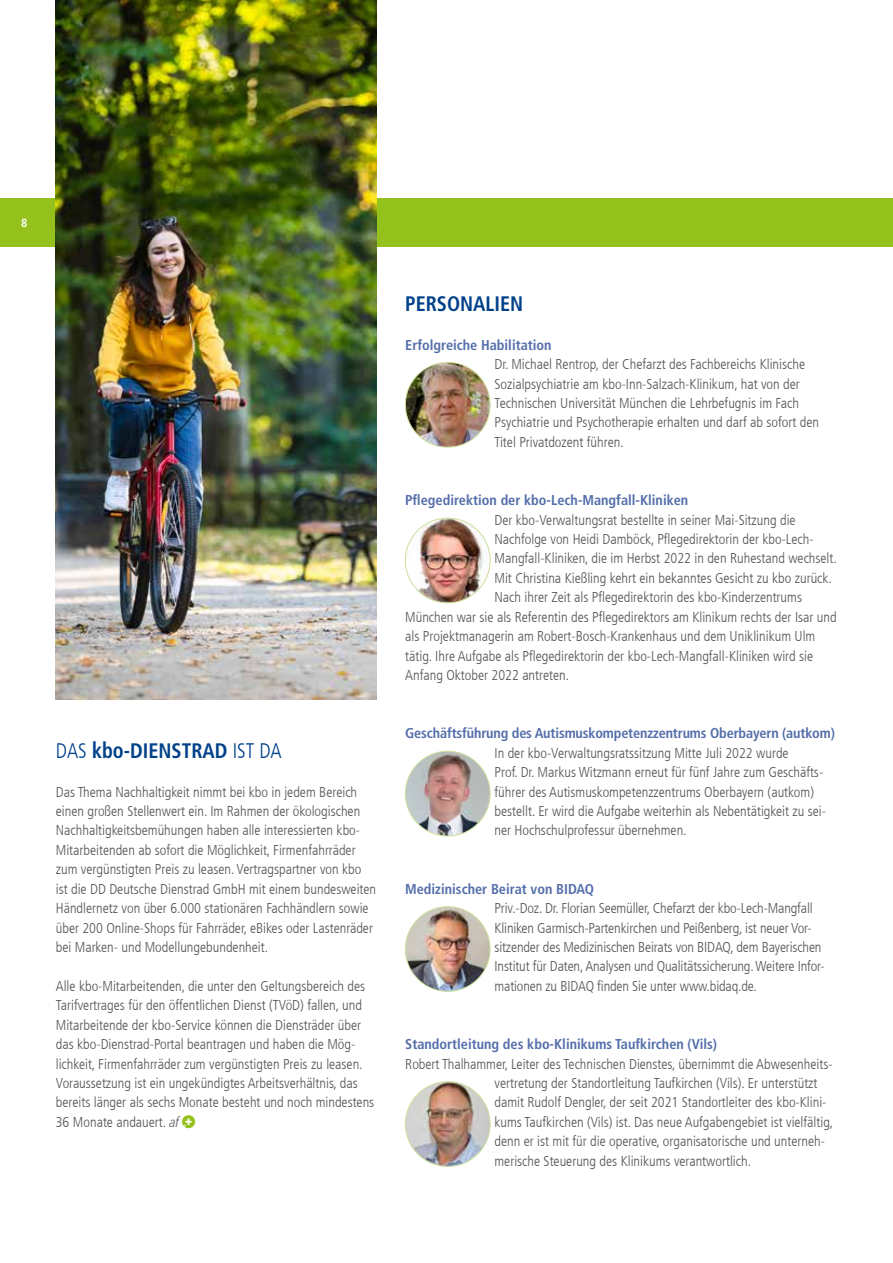
<style>
.page{position:relative;width:893px;height:1263px;background:#fff}
.page>*{position:absolute;margin:0;border:0;box-sizing:border-box;transform-origin:0 0}
.t1{font:700 condensed 21px "Frutiger LT Com";color:#004189;scale:.96 1}
.t2{font:300 condensed 14.25px/19.4px "Frutiger LT Com";color:#565656}
.t3{font:700 condensed 14.25px "Frutiger LT Com";color:#546eaa}
.t4{font:700 condensed 12px "Frutiger LT Com";color:#fff}
.s1{font-weight:300}
.s2{font-size:22.2px}
.s3{font-style:italic}
.s4{font-family:"kboplus";font-weight:400;font-stretch:normal;font-size:15.75px;color:#94c11c}
</style>
<div class="page">
<div style="left:0;top:198px;width:893px;height:49px;background:#94c11c"></div>
<img style="left:405px;top:362px;width:85px;height:85px;border-radius:42px">
<img style="left:405px;top:518px;width:85px;height:85px;border-radius:42px">
<img style="left:405px;top:751px;width:85px;height:85px;border-radius:42px">
<img style="left:405px;top:907px;width:85px;height:84px;border-radius:42px">
<img style="left:405px;top:1082px;width:85px;height:84px;border-radius:42px">
<img style="left:56px;top:0;width:321px;height:699px">
<p class="t4" style="left:21px;top:215px;width:8px">8</p>
<h1 class="t1" style="left:56px;top:738px;width:237px"><span class="s1">DAS</span> <span class="s2">kbo</span>-DIENSTRAD <span class="s1">IST DA</span></h1>
<p class="t2" style="left:56px;top:782px;width:322px">Das Thema Nachhaltigkeit nimmt bei kbo in jedem Bereich einen großen Stellenwert ein. Im Rahmen der ökologischen Nachhaltigkeitsbemühungen haben alle interessierten kbo-Mitarbeitenden ab sofort die Möglichkeit, Firmenfahrräder zum vergünstigten Preis zu leasen. Vertragspartner von kbo ist die DD Deutsche Dienstrad GmbH mit einem bundesweiten Händlernetz von über 6.000 stationären Fachhändlern sowie über 200 Online-Shops für Fahrräder, eBikes oder Lastenräder bei Marken- und Modellungebundenheit.</p>
<p class="t2" style="left:56px;top:976px;width:320px">Alle kbo-Mitarbeitenden, die unter den Geltungsbereich des Tarifvertrages für den öffentlichen Dienst (TVöD) fallen, und Mitarbeitende der kbo-Service können die Diensträder über das kbo-Dienstrad-Portal beantragen und haben die Mög&shy;lichkeit, Firmenfahrräder zum vergünstigten Preis zu leasen.<br>Voraussetzung ist ein ungekündigtes Arbeitsverhältnis, das bereits länger als sechs Monate besteht und noch mindestens 36 Monate andauert. <span class="s3">af</span> <span class="s4">d</span></p>
<h1 class="t1" style="left:405px;top:291px;width:124px">PERSONALIEN</h1>
<p class="t3" style="left:405px;top:336px;width:148px">Erfolgreiche Habilitation</p>
<p class="t2" style="left:494px;top:355px;width:326px">Dr. Michael Rentrop, der Chefarzt des Fachbereichs Klinische Sozialpsychiatrie am kbo-Inn-Salzach-Klinikum, hat von der Technischen Universität München die Lehrbefugnis im Fach Psychiatrie und Psychotherapie erhalten und darf ab sofort den Titel Privatdozent führen.</p>
<p class="t3" style="left:405px;top:492px;width:285px">Pflegedirektion der kbo-Lech-Mangfall-Kliniken</p>
<p class="t2" style="left:494px;top:510px;width:303px">Der kbo-Verwaltungsrat bestellte in seiner Mai-Sitzung die</p>
<p class="t2" style="left:494px;top:529px;width:321px">Nachfolge von Heidi Damböck, Pflegedirektorin der kbo-Lech-</p>
<p class="t2" style="left:494px;top:549px;width:344px">Mangfall-Kliniken, die im Herbst 2022 in den Ruhestand wechselt.</p>
<p class="t2" style="left:494px;top:568px;width:339px">Mit Christina Kießling kehrt ein bekanntes Gesicht zu kbo zurück.</p>
<p class="t2" style="left:494px;top:588px;width:309px">Nach ihrer Zeit als Pflegedirektorin des kbo-Kinderzentrums</p>
<p class="t2" style="left:405px;top:607px;width:433px">München war sie als Referentin des Pflegedirektors am Klinikum rechts der Isar und</p>
<p class="t2" style="left:405px;top:627px;width:412px">als Projektmanagerin am Robert-Bosch-Krankenhaus und dem Uniklinikum Ulm</p>
<p class="t2" style="left:405px;top:646px;width:409px">tätig. Ihre Aufgabe als Pflegedirektorin der kbo-Lech-Mangfall-Kliniken wird sie</p>
<p class="t2" style="left:405px;top:665px;width:166px">Anfang Oktober 2022 antreten.</p>
<p class="t3" style="left:405px;top:725px;width:431px">Geschäftsführung des Autismuskompetenzzentrums Oberbayern (autkom)</p>
<p class="t2" style="left:494px;top:743px;width:333px">In der kbo-Verwaltungsratssitzung Mitte Juli 2022 wurde<br>Prof. Dr. Markus Witzmann erneut für fünf Jahre zum Geschäfts&shy;führer des Autismuskompetenzzentrums Oberbayern (autkom) bestellt. Er wird die Aufgabe weiterhin als Nebentätigkeit zu sei&shy;ner Hochschulprofessur übernehmen.</p>
<p class="t3" style="left:405px;top:880px;width:190px">Medizinischer Beirat von BIDAQ</p>
<p class="t2" style="left:494px;top:899px;width:332px">Priv.-Doz. Dr. Florian Seemüller, Chefarzt der kbo-Lech-Mangfall Kliniken Garmisch-Partenkirchen und Peißenberg, ist neuer Vor&shy;sitzender des Medizinischen Beirats von BIDAQ, dem Bayerischen Institut für Daten, Analysen und Qualitätssicherung. Weitere Infor&shy;mationen zu BIDAQ finden Sie unter www.bidaq.de.</p>
<p class="t3" style="left:405px;top:1036px;width:313px">Standortleitung des kbo-Klinikums Taufkirchen (Vils)</p>
<p class="t2" style="left:494px;top:1054px;width:340px;text-indent:-89px">Robert Thalhammer, Leiter des Technischen Dienstes, übernimmt die Abwesenheits&shy;vertretung der Standortleitung Taufkirchen (Vils). Er unterstützt damit Rudolf Dengler, der seit 2021 Standortleiter des kbo-Klini&shy;kums Taufkirchen (Vils) ist. Das neue Aufgabengebiet ist vielfältig, denn er ist mit für die operative, organisatorische und unterneh&shy;merische Steuerung des Klinikums verantwortlich.</p>
</div>
